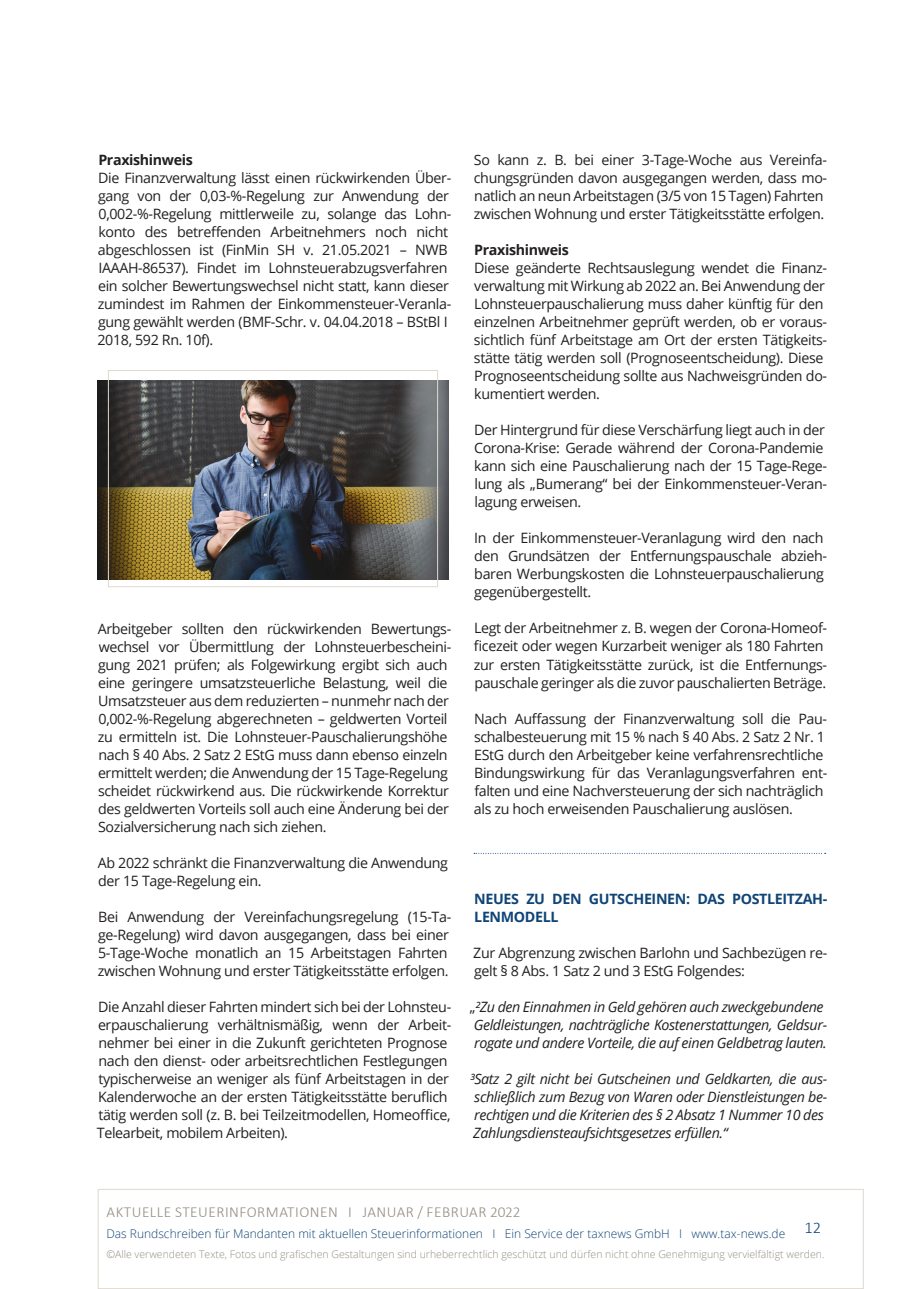
<style>
.page{position:relative;width:919px;height:1289px;background:#fff}
.page>*{position:absolute;margin:0;border:0;box-sizing:border-box;transform-origin:0 0}
.t1{font:300 16.5px "Calibri";color:#0f4476}
.t2{font:300 15.3px "Calibri";letter-spacing:.03em;color:#948e83}
.t3{font:14.25px/18px "Open Sans";letter-spacing:-.025em;color:#231f20}
.t4{font:italic 14.25px/18px "Open Sans";letter-spacing:-.025em;color:#231f20}
.t5{font:700 14.25px/18px "Open Sans";letter-spacing:-.025em;color:#0f4476}
.t6{font:700 14.25px "Open Sans";letter-spacing:-.025em;color:#231f20}
.t7{font:300 12px "Open Sans";color:#0f4476}
.t8{font:300 10.5px "Open Sans";color:#948e83}
.s1{font-style:normal}
</style>
<div class="page">
<div style="left:98px;top:1188px;width:765px;height:100px;border:1px solid #dfd9d1"></div>
<img style="left:97px;top:380px;width:351px;height:199px">
<div style="left:108px;top:370px;width:330px;height:217px;border:1px solid #dfd9d1"></div>
<svg style="left:474px;top:853px;width:351px;height:1px"></svg>
<p class="t6" style="left:98px;top:150px;width:96px">Praxishinweis</p>
<p class="t3" style="left:97px;top:169px;width:355px">Die Finanzverwaltung lässt einen rückwirkenden Über&shy;gang von der 0,03-%-Regelung zur Anwendung der 0,002-%-Regelung mittlerweile zu, solange das Lohn&shy;konto des betreffenden Arbeitnehmers noch nicht abgeschlossen ist (FinMin SH v. 21.05.2021 – NWB IAAAH-86537). Findet im Lohnsteuerabzugsverfahren ein solcher Bewertungswechsel nicht statt, kann dieser zumindest im Rahmen der Einkommensteuer-Veranla&shy;gung gewählt werden (BMF-Schr. v. 04.04.2018 – BStBl I 2018, 592 Rn. 10f).</p>
<p class="t3" style="left:98px;top:619px;width:355px">Arbeitgeber sollten den rückwirkenden Bewertungs&shy;wechsel vor Übermittlung der Lohnsteuerbescheini&shy;gung 2021 prüfen; als Folgewirkung ergibt sich auch eine geringere umsatzsteuerliche Belastung, weil die Umsatzsteuer aus dem reduzierten – nunmehr nach der 0,002-%-Regelung abgerechneten – geldwerten Vorteil zu ermitteln ist. Die Lohnsteuer-Pauschalierungshöhe nach § 40 Abs. 2 Satz 2 EStG muss dann ebenso einzeln ermittelt werden; die Anwendung der 15 Tage-Regelung scheidet rückwirkend aus. Die rückwirkende Korrektur des geldwerten Vorteils soll auch eine Änderung bei der Sozialversicherung nach sich ziehen.</p>
<p class="t3" style="left:98px;top:853px;width:352px">Ab 2022 schränkt die Finanzverwaltung die Anwendung der 15 Tage-Regelung ein.</p>
<p class="t3" style="left:98px;top:907px;width:355px">Bei Anwendung der Vereinfachungsregelung (15-Ta&shy;ge-Regelung) wird davon ausgegangen, dass bei einer 5-Tage-Woche monatlich an 15 Arbeitstagen Fahrten zwischen Wohnung und erster Tätigkeitsstätte erfolgen.</p>
<p class="t3" style="left:97px;top:997px;width:356px">Die Anzahl dieser Fahrten mindert sich bei der Lohnsteu&shy;erpauschalierung verhältnismäßig, wenn der Arbeit&shy;nehmer bei einer in die Zukunft gerichteten Prognose nach den dienst- oder arbeitsrechtlichen Festlegungen typischerweise an weniger als fünf Arbeitstagen in der Kalenderwoche an der ersten Tätigkeitsstätte beruflich tätig werden soll (z. B. bei Teilzeitmodellen, Homeoffice, Telearbeit, mobilem Arbeiten).</p>
<p class="t3" style="left:473px;top:151px;width:355px">So kann z. B. bei einer 3-Tage-Woche aus Vereinfa&shy;chungsgründen davon ausgegangen werden, dass mo&shy;natlich an neun Arbeitstagen (3/5 von 15 Tagen) Fahrten zwischen Wohnung und erster Tätigkeitsstätte erfolgen.</p>
<p class="t6" style="left:474px;top:240px;width:96px">Praxishinweis</p>
<p class="t3" style="left:474px;top:259px;width:355px">Diese geänderte Rechtsauslegung wendet die Finanz&shy;verwaltung mit Wirkung ab 2022 an. Bei Anwendung der Lohnsteuerpauschalierung muss daher künftig für den einzelnen Arbeitnehmer geprüft werden, ob er voraus&shy;sichtlich fünf Arbeitstage am Ort der ersten Tätigkeits&shy;stätte tätig werden soll (Prognoseentscheidung). Diese Prognoseentscheidung sollte aus Nachweisgründen do&shy;kumentiert werden.</p>
<p class="t3" style="left:474px;top:421px;width:354px">Der Hintergrund für diese Verschärfung liegt auch in der Corona-Krise: Gerade während der Corona-Pandemie kann sich eine Pauschalierung nach der 15 Tage-Rege&shy;lung als „Bumerang“ bei der Einkommensteuer-Veran&shy;lagung erweisen.</p>
<p class="t3" style="left:474px;top:529px;width:354px">In der Einkommensteuer-Veranlagung wird den nach den Grundsätzen der Entfernungspauschale abzieh&shy;baren Werbungskosten die Lohnsteuerpauschalierung gegenübergestellt.</p>
<p class="t3" style="left:473px;top:619px;width:355px">Legt der Arbeitnehmer z. B. wegen der Corona-Homeof&shy;ficezeit oder wegen Kurzarbeit weniger als 180 Fahrten zur ersten Tätigkeitsstätte zurück, ist die Entfernungs&shy;pauschale geringer als die zuvor pauschalierten Beträge.</p>
<p class="t3" style="left:474px;top:709px;width:355px">Nach Auffassung der Finanzverwaltung soll die Pau&shy;schalbesteuerung mit 15 % nach § 40 Abs. 2 Satz 2 Nr. 1<br>EStG durch den Arbeitgeber keine verfahrensrechtliche Bindungswirkung für das Veranlagungsverfahren ent&shy;falten und eine Nachversteuerung der sich nachträglich als zu hoch erweisenden Pauschalierung auslösen.</p>
<p class="t5" style="left:474px;top:889px;width:354px">NEUES ZU DEN GUTSCHEINEN: DAS POSTLEITZAH-<br>LENMODELL</p>
<p class="t3" style="left:473px;top:943px;width:355px">Zur Abgrenzung zwischen Barlohn und Sachbezügen re&shy;gelt § 8 Abs. 1 Satz 2 und 3 EStG Folgendes:</p>
<p class="t4" style="left:469px;top:997px;width:359px"><span class="s1">„</span>²Zu den Einnahmen in Geld gehören auch zweckgebundene<br>Geldleistungen, nachträgliche Kostenerstattungen, Geldsur&shy;rogate und andere Vorteile, die auf einen Geldbetrag lauten.</p>
<p class="t4" style="left:470px;top:1069px;width:359px">³Satz 2 gilt nicht bei Gutscheinen und Geldkarten, die aus&shy;schließlich zum Bezug von Waren oder Dienstleistungen be&shy;rechtigen und die Kriterien des § 2 Absatz 1 Nummer 10 des Zahlungsdiensteaufsichtsgesetzes erfüllen.“</p>
<p class="t2" style="left:107px;top:1202px;width:415px">AKTUELLE STEUERINFORMATIONEN I JANUAR / FEBRUAR 2022</p>
<p class="t7" style="left:106px;top:1224px;width:680px">Das Rundschreiben für Mandanten mit aktuellen Steuerinformationen I Ein Service der taxnews GmbH I www.tax-news.de</p>
<p class="t8" style="left:106px;top:1246px;width:719px">©Alle verwendeten Texte, Fotos und grafischen Gestaltungen sind urheberrechtlich geschützt und dürfen nicht ohne Genehmigung vervielfältigt werden.</p>
<p class="t1" style="left:804px;top:1216px;width:18px">12</p>
</div>
